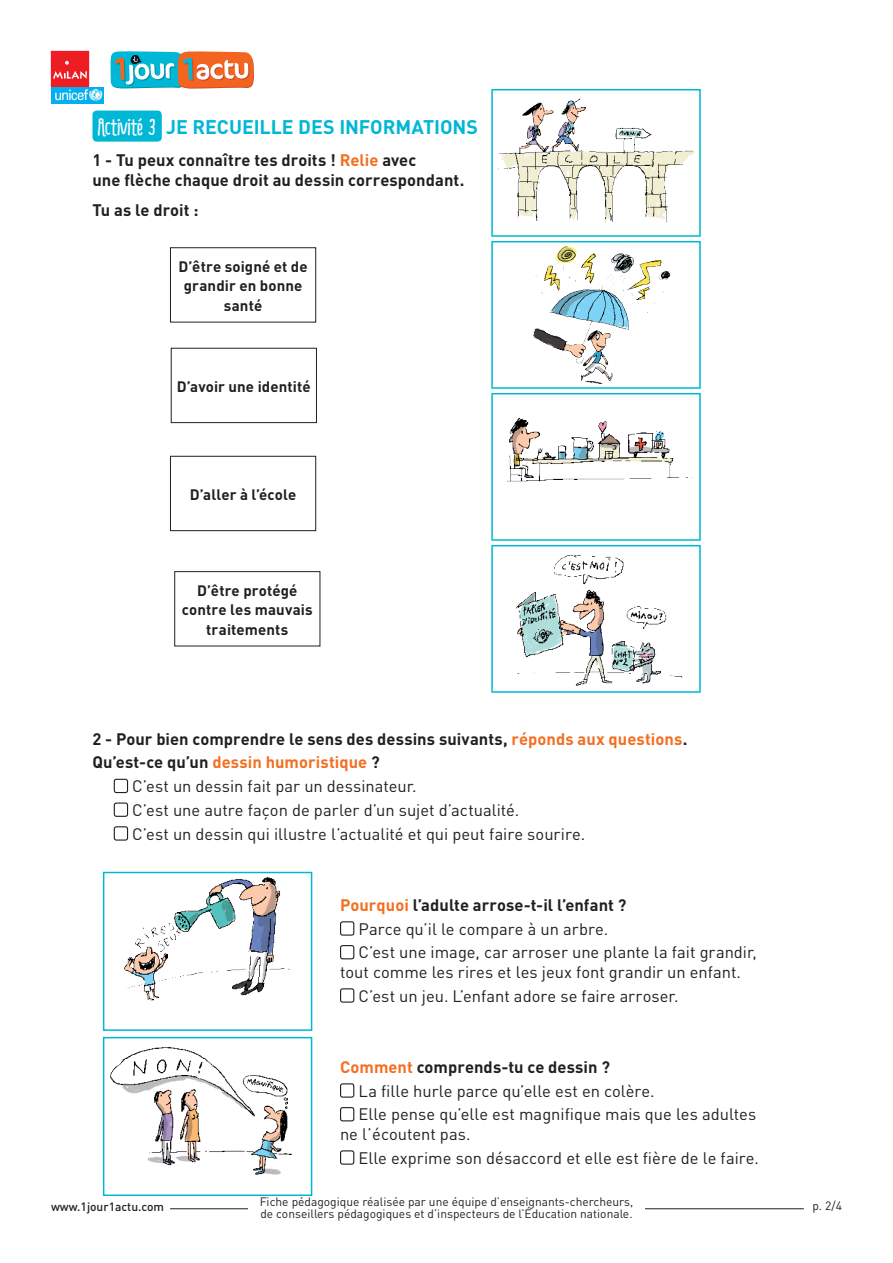
<style>
.page{position:relative;width:893px;height:1263px;background:#fff}
.page>*{position:absolute;margin:0;border:0;box-sizing:border-box;transform-origin:0 0}
.t1{font:700 24px "Ridemy Bike Essential";letter-spacing:.015em;color:#fff}
.titre_activite{font:700 19.5px "DIN";letter-spacing:-.005em;color:#00b7d6}
.txt_courant{font:16.5px/19.5px "DIN";color:#231f20}
.consigne{font:700 16.5px/19.5px "DIN";letter-spacing:.005em;color:#231f20}
.consigne-2{font:700 16.5px "DIN";letter-spacing:.005em;color:#f36e21}
.txt_courant-2{font:700 16.5px "DIN";letter-spacing:.005em;color:#231f20}
.consigne-3{font:700 15px/19.5px "DIN";letter-spacing:.01em;color:#231f20;text-align:center}
.t2{font:12px/12px "DIN";color:#231f20}
.t3{font:500 12px "DIN";color:#231f20}
.s1{color:#f36e21}
.s2{color:#231f20}
</style>
<div class="page">
<div style="left:51px;top:51px;width:38px;height:38px;background:#ee1d23"></div>
<svg style="left:65px;top:61px;width:4px;height:4px"></svg>
<svg style="left:53px;top:71px;width:34px;height:8px"></svg>
<div style="left:51px;top:51px;width:38px;height:38px;border:1px solid #ee1d23"></div>
<svg style="left:111px;top:51px;width:143px;height:38px;background:#999f90"></svg>
<hr style="left:170px;top:1208px;width:634px;height:1px;background:#231f20">
<div style="left:248px;top:1196px;width:396px;height:22px;background:#fff"></div>
<div style="left:92px;top:111px;width:70px;height:31px;background:#00b7d6;border-radius:4px"></div>
<div style="left:114px;top:779px;width:14px;height:14px;border:1px solid #231f20;border-radius:2px"></div>
<div style="left:114px;top:802px;width:14px;height:15px;border:1px solid #231f20;border-radius:2px"></div>
<div style="left:114px;top:826px;width:14px;height:15px;border:1px solid #231f20;border-radius:2px"></div>
<div style="left:340px;top:921px;width:14px;height:15px;border:1px solid #231f20;border-radius:2px"></div>
<div style="left:340px;top:945px;width:14px;height:14px;border:1px solid #231f20;border-radius:2px"></div>
<div style="left:340px;top:988px;width:14px;height:15px;border:1px solid #231f20;border-radius:2px"></div>
<div style="left:340px;top:1083px;width:14px;height:15px;border:1px solid #231f20;border-radius:2px"></div>
<div style="left:340px;top:1107px;width:14px;height:14px;border:1px solid #231f20;border-radius:2px"></div>
<div style="left:340px;top:1150px;width:14px;height:15px;border:1px solid #231f20;border-radius:2px"></div>
<div style="left:174px;top:571px;width:146px;height:75px;border:1px solid #231f20"></div>
<div style="left:170px;top:456px;width:146px;height:75px;border:1px solid #231f20"></div>
<div style="left:170px;top:247px;width:146px;height:75px;border:1px solid #231f20"></div>
<div style="left:171px;top:348px;width:146px;height:75px;border:1px solid #231f20"></div>
<img style="left:516px;top:555px;width:167px;height:131px">
<div style="left:491px;top:545px;width:210px;height:148px;border:2px solid #00b7d6"></div>
<img style="left:124px;top:876px;width:167px;height:125px">
<div style="left:103px;top:872px;width:209px;height:159px;border:2px solid #00b7d6"></div>
<img style="left:497px;top:98px;width:198px;height:125px">
<div style="left:491px;top:89px;width:210px;height:148px;border:2px solid #00b7d6"></div>
<img style="left:533px;top:245px;width:138px;height:139px">
<div style="left:491px;top:241px;width:210px;height:148px;border:2px solid #00b7d6"></div>
<img style="left:507px;top:417px;width:185px;height:65px">
<div style="left:491px;top:393px;width:210px;height:148px;border:2px solid #00b7d6"></div>
<img style="left:110px;top:1047px;width:182px;height:128px">
<div style="left:103px;top:1037px;width:209px;height:159px;border:2px solid #00b7d6"></div>
<img style="left:51px;top:88px;width:53px;height:16px">
<p class="t1" style="left:98px;top:113px;width:59px">Activité 3</p>
<p class="titre_activite" style="left:166px;top:114px;width:313px">JE RECUEILLE DES INFORMATIONS</p>
<p class="consigne" style="left:92px;top:150px;width:373px">1 - Tu peux connaître tes droits ! <span class="s1">Relie</span> avec<br>une flèche chaque droit au dessin correspondant.</p>
<p class="consigne" style="left:92px;top:199px;width:108px">Tu as le droit :</p>
<p class="consigne-3" style="left:178px;top:256px;width:131px">D’être soigné et de grandir en bonne santé</p>
<p class="consigne-3" style="left:177px;top:376px;width:135px">D’avoir une identité</p>
<p class="consigne-3" style="left:190px;top:484px;width:108px">D’aller à l’école</p>
<p class="consigne-3" style="left:182px;top:580px;width:132px">D’être protégé contre les mauvais traitements</p>
<p class="consigne" style="left:92px;top:728px;width:596px">2 - Pour bien comprendre le sens des dessins suivants, <span class="s1">réponds aux questions</span>.</p>
<p class="consigne-2" style="left:92px;top:751px;width:289px"><span class="s2">Qu’est-ce qu’un</span> dessin humoristique <span class="s2">?</span></p>
<p class="txt_courant" style="left:132px;top:776px;width:286px">C’est un dessin fait par un dessinateur.</p>
<p class="txt_courant" style="left:132px;top:800px;width:389px">C’est une autre façon de parler d’un sujet d’actualité.</p>
<p class="txt_courant" style="left:132px;top:823px;width:454px">C’est un dessin qui illustre l’actualité et qui peut faire sourire.</p>
<p class="consigne" style="left:340px;top:894px;width:288px"><span class="s1">Pourquoi</span> l’adulte arrose-t-il l’enfant ?</p>
<p class="txt_courant" style="left:358px;top:918px;width:251px">Parce qu’il le compare à un arbre.</p>
<p class="txt_courant" style="left:340px;top:942px;width:418px;text-indent:18px">C’est une image, car arroser une plante la fait grandir, tout comme les rires et les jeux font grandir un enfant.</p>
<p class="txt_courant" style="left:358px;top:985px;width:322px">C’est un jeu. L’enfant adore se faire arroser.</p>
<p class="txt_courant-2" style="left:340px;top:1056px;width:272px"><span class="s1">Comment</span> comprends-tu ce dessin ?</p>
<p class="txt_courant" style="left:358px;top:1080px;width:298px">La fille hurle parce qu’elle est en colère.</p>
<p class="txt_courant" style="left:340px;top:1104px;width:418px;text-indent:18px">Elle pense qu’elle est magnifique mais que les adultes ne l’écoutent pas.</p>
<p class="txt_courant" style="left:358px;top:1147px;width:402px">Elle exprime son désaccord et elle est fière de le faire.</p>
<p class="t2" style="left:260px;top:1195px;width:375px">Fiche pédagogique réalisée par une équipe d’enseignants-chercheurs, de conseillers pédagogiques et d’inspecteurs de l’Éducation nationale.</p>
<p class="t3" style="left:51px;top:1199px;width:115px">www.1jour1actu.com</p>
<p class="t2" style="left:812px;top:1200px;width:31px">p. 2/4</p>
</div>
